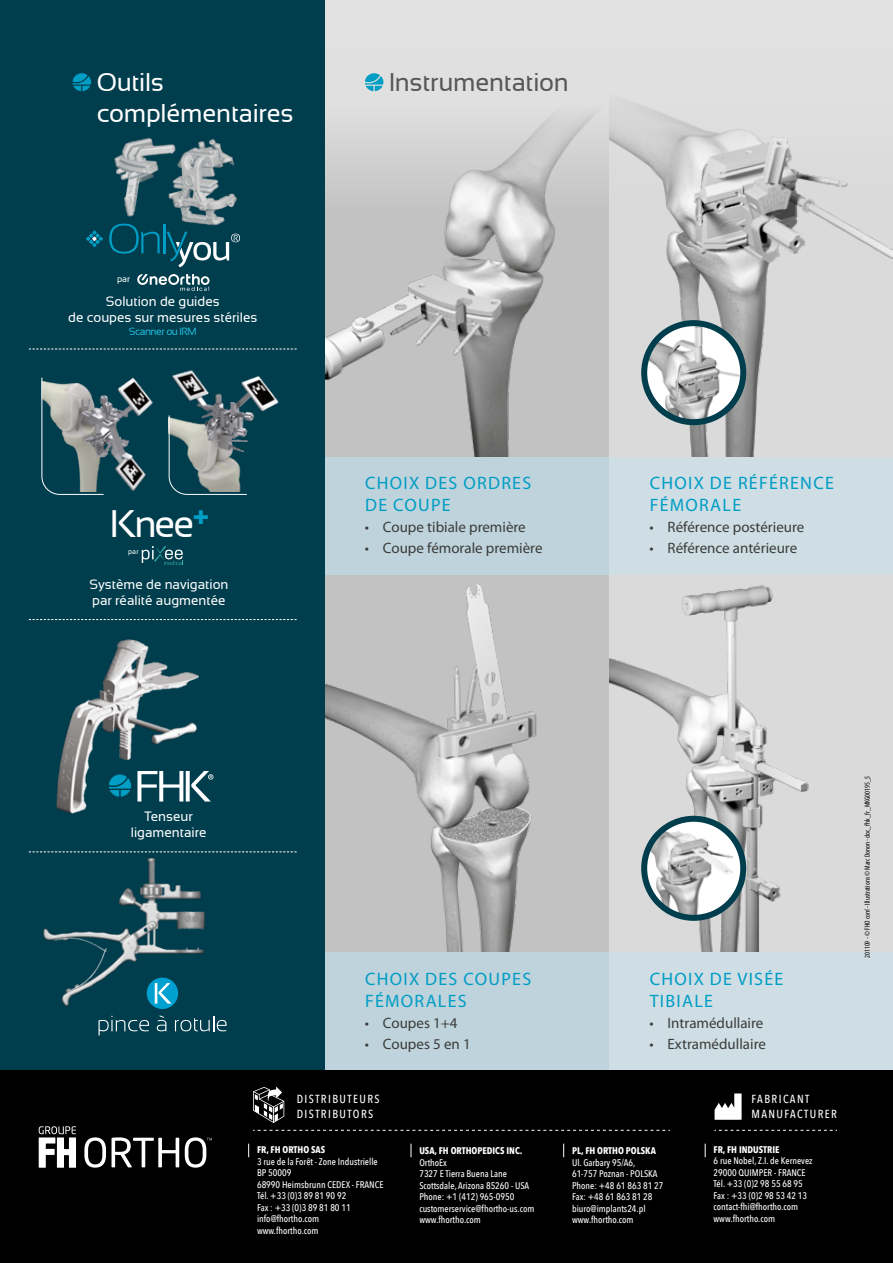
<style>
.page{position:relative;width:893px;height:1263px;background:#fff}
.page>*{position:absolute;margin:0;border:0;box-sizing:border-box;transform-origin:0 0}
.t1{font:38.25px "Sansation";color:#fff}
.t2{font:25.5px "Sansation";letter-spacing:-.01em;color:#fff}
.t3{font:25.5px "Sansation";letter-spacing:-.01em;color:#575756}
.t4{font:18px/21.6px "Myriad Pro";letter-spacing:.07em;color:#009dc5}
.t5{font:15px "Myriad Pro";color:#3c3c3b}
.t6{font:13.5px/16.2px "Sansation";color:#fff;text-align:center}
.t7{font:500 11.7px/15.1px "Avenir Next Condensed";letter-spacing:.12em;color:#fff}
.t8{font:10.35px "Sansation";letter-spacing:-.05em;color:#22b9d8}
.t9{font:500 9.6px/11.6px "Avenir Next Condensed";color:#fff}
.t10{font:700 9.6px "Avenir Next Condensed";color:#fff}
.t11{font:9px "Sansation";color:#fff}
.t12{font:condensed 7.5px "Myriad Pro";color:#000}
.t13{font:7.05px "Sansation";color:#fff}
</style>
<div class="page">
<div style="left:0;top:0;width:326px;height:1194px;background:#003d4d"></div>
<div style="left:326px;top:0;width:567px;height:576px;background:#e1e1e1"></div>
<div style="left:0;top:1070px;width:893px;height:193px;background:#000"></div>
<svg style="left:109px;top:224px;width:51px;height:30px"></svg>
<hr style="left:163px;top:224px;width:2px;height:29px;background:#009dc5">
<svg style="left:167px;top:232px;width:73px;height:35px"></svg>
<svg style="left:86px;top:230px;width:17px;height:18px"></svg>
<img style="left:56px;top:639px;width:158px;height:175px">
<svg style="left:110px;top:790px;width:9px;height:7px"></svg>
<svg style="left:109px;top:774px;width:22px;height:14px"></svg>
<svg style="left:121px;top:790px;width:9px;height:7px"></svg>
<svg style="left:137px;top:771px;width:76px;height:30px"></svg>
<svg style="left:29px;top:349px;width:268px;height:1px"></svg>
<svg style="left:29px;top:619px;width:268px;height:1px"></svg>
<svg style="left:29px;top:851px;width:268px;height:1px"></svg>
<img style="left:40px;top:851px;width:182px;height:158px">
<div style="left:147px;top:977px;width:31px;height:32px;background:#00a0d1;border-radius:50%"></div>
<svg style="left:155px;top:983px;width:16px;height:20px"></svg>
<svg style="left:99px;top:1016px;width:51px;height:19px"></svg>
<svg style="left:157px;top:1015px;width:9px;height:16px"></svg>
<svg style="left:175px;top:1016px;width:52px;height:15px"></svg>
<div style="left:326px;top:574px;width:283px;height:379px;background:#c2c2c2"></div>
<img style="left:326px;top:584px;width:213px;height:369px">
<div style="left:609px;top:574px;width:284px;height:379px;background:#dadada"></div>
<img style="left:609px;top:585px;width:205px;height:368px">
<svg style="left:644px;top:819px;width:99px;height:99px"></svg>
<img style="left:644px;top:819px;width:89px;height:99px">
<div style="left:641px;top:816px;width:105px;height:105px;border:6px solid #003d4d;border-radius:50%"></div>
<div style="left:609px;top:47px;width:284px;height:410px;background:#dadada"></div>
<img style="left:609px;top:111px;width:284px;height:346px">
<img style="left:326px;top:111px;width:283px;height:346px">
<img style="left:644px;top:323px;width:96px;height:99px">
<div style="left:641px;top:320px;width:105px;height:105px;border:6px solid #003d4d;border-radius:50%"></div>
<svg style="left:73px;top:86px;width:8px;height:5px"></svg>
<svg style="left:73px;top:73px;width:18px;height:12px"></svg>
<svg style="left:82px;top:86px;width:8px;height:5px"></svg>
<svg style="left:142px;top:546px;width:41px;height:19px"></svg>
<img style="left:172px;top:370px;width:107px;height:52px">
<img style="left:104px;top:377px;width:49px;height:114px">
<svg style="left:41px;top:377px;width:63px;height:118px"></svg>
<svg style="left:168px;top:415px;width:80px;height:80px"></svg>
<div style="left:326px;top:953px;width:283px;height:117px;background:#bed3db"></div>
<div style="left:609px;top:953px;width:284px;height:117px;background:#cedee4"></div>
<div style="left:326px;top:457px;width:283px;height:117px;background:#bed3db"></div>
<div style="left:609px;top:457px;width:284px;height:117px;background:#cedee4"></div>
<svg style="left:715px;top:1093px;width:27px;height:27px"></svg>
<svg style="left:253px;top:1130px;width:417px;height:1px"></svg>
<svg style="left:714px;top:1130px;width:123px;height:1px"></svg>
<svg style="left:253px;top:1086px;width:31px;height:37px"></svg>
<svg style="left:248px;top:1143px;width:1px;height:14px"></svg>
<svg style="left:411px;top:1143px;width:1px;height:14px"></svg>
<svg style="left:563px;top:1143px;width:1px;height:14px"></svg>
<svg style="left:705px;top:1143px;width:1px;height:14px"></svg>
<svg style="left:185px;top:1137px;width:27px;height:31px"></svg>
<svg style="left:112px;top:1137px;width:67px;height:30px"></svg>
<svg style="left:84px;top:1137px;width:22px;height:31px"></svg>
<svg style="left:39px;top:1126px;width:37px;height:42px"></svg>
<svg style="left:137px;top:274px;width:73px;height:17px"></svg>
<img style="left:159px;top:139px;width:79px;height:91px">
<img style="left:114px;top:137px;width:72px;height:81px">
<h2 class="t2" style="left:97px;top:68px;width:69px">Outils</h2>
<h2 class="t3" style="left:389px;top:68px;width:181px">Instrumentation</h2>
<h2 class="t2" style="left:97px;top:99px;width:198px">complémentaires</h2>
<p class="t11" style="left:117px;top:274px;width:15px">par</p>
<h3 class="t6" style="left:68px;top:293px;width:191px">Solution de guides<br>de coupes sur mesures stériles</h3>
<p class="t8" style="left:129px;top:325px;width:69px">Scanner ou IRM</p>
<h1 class="t1" style="left:110px;top:502px;width:101px">Knee<sup>+</sup></h1>
<p class="t13" style="left:128px;top:548px;width:12px">par</p>
<h3 class="t6" style="left:89px;top:576px;width:141px;text-align:left">Système de navigation par réalité augmentée</h3>
<h3 class="t4" style="left:365px;top:472px;width:168px">CHOIX DES ORDRES<br>DE COUPE</h3>
<h3 class="t5" style="left:365px;top:517px;width:162px">• Coupe tibiale première</h3>
<h3 class="t5" style="left:365px;top:538px;width:179px">• Coupe fémorale première</h3>
<h3 class="t4" style="left:650px;top:472px;width:186px">CHOIX DE RÉFÉRENCE<br>FÉMORALE</h3>
<h3 class="t5" style="left:650px;top:517px;width:156px">• Référence postérieure</h3>
<h3 class="t5" style="left:650px;top:538px;width:149px">• Référence antérieure</h3>
<h3 class="t6" style="left:131px;top:808px;width:77px">Tenseur ligamentaire</h3>
<h3 class="t4" style="left:365px;top:968px;width:168px">CHOIX DES COUPES<br>FÉMORALES</h3>
<h3 class="t5" style="left:365px;top:1013px;width:94px">• Coupes 1+4</h3>
<h3 class="t5" style="left:365px;top:1034px;width:107px">• Coupes 5 en 1</h3>
<p class="t7" style="left:297px;top:1091px;width:84px">DISTRIBUTEURS<br>DISTRIBUTORS</p>
<p class="t10" style="left:257px;top:1144px;width:70px">FR, FH ORTHO SAS</p>
<p class="t9" style="left:257px;top:1155px;width:128px">3 rue de la Forêt - Zone Industrielle<br>BP 50009<br>68990 Heimsbrunn CEDEX - FRANCE<br>Tél. +33 (0)3 89 81 90 92<br>Fax : +33 (0)3 89 81 80 11 info@fhortho.com<br>www.fhortho.com</p>
<p class="t10" style="left:419px;top:1145px;width:105px">USA, FH ORTHOPEDICS INC.</p>
<p class="t9" style="left:419px;top:1156px;width:117px">OrthoEx<br>7327 E Tierra Buena Lane<br>Scottsdale, Arizona 85260 - USA<br>Phone: +1 (412) 965-0950 customerservice@fhortho-us.com www.fhortho.com</p>
<h3 class="t4" style="left:650px;top:968px;width:135px">CHOIX DE VISÉE<br>TIBIALE</h3>
<h3 class="t5" style="left:650px;top:1013px;width:115px">• Intramédullaire</h3>
<h3 class="t5" style="left:650px;top:1034px;width:118px">• Extramédullaire</h3>
<p class="t10" style="left:572px;top:1145px;width:85px">PL, FH ORTHO POLSKA</p>
<p class="t9" style="left:572px;top:1156px;width:93px">Ul. Garbary 95/A6,<br>61-757 Poznan - POLSKA<br>Phone: +48 61 863 81 27<br>Fax: +48 61 863 81 28 biuro@implants24.pl www.fhortho.com</p>
<p class="t7" style="left:751px;top:1091px;width:87px">FABRICANT<br>MANUFACTURER</p>
<p class="t10" style="left:713px;top:1143px;width:67px">FR, FH INDUSTRIE</p>
<p class="t9" style="left:713px;top:1155px;width:101px">6 rue Nobel, Z.I. de Kernevez<br>29000 QUIMPER - FRANCE<br>Tél. +33 (0)2 98 55 68 95<br>Fax : +33 (0)2 98 53 42 13 contact-fhi@fhortho.com www.fhortho.com</p>
<p class="t12" style="left:863px;top:958px;width:184px;rotate:-90deg">201109 - © FHO com’ - Illustrations © Marc Donon - doc_fhk_fr_MKG00195_5</p>
</div>
